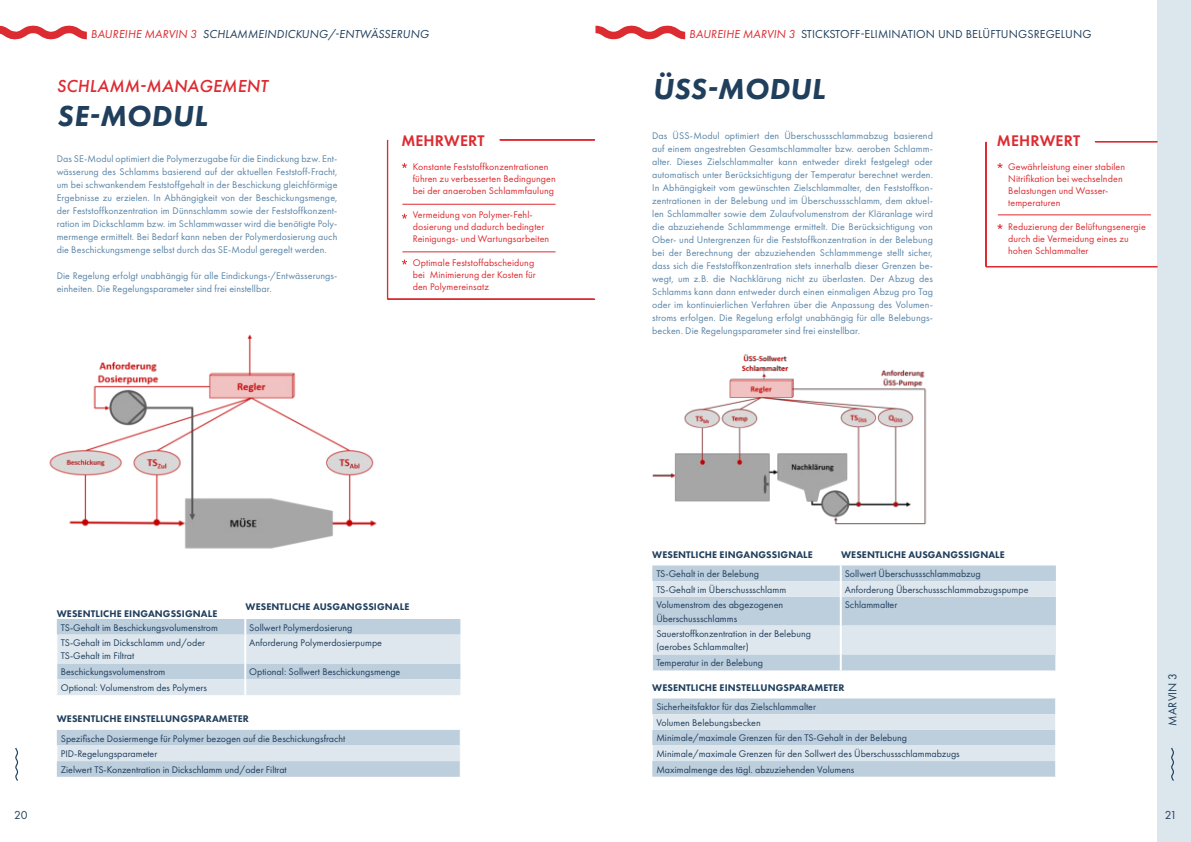
<style>
.page{position:relative;width:1191px;height:842px;background:#fff}
.page>*{position:absolute;margin:0;border:0;box-sizing:border-box;transform-origin:0 0}
.t1{font:italic 800 30px "Futura PT";letter-spacing:.01em;color:#203f5d}
.t2{font:italic 500 18px "Futura PT";letter-spacing:.01em;color:#dc2b31}
.t3{font:600 16px "Futura PT";letter-spacing:.01em;color:#dc2b31}
.t4{font:12px "Futura PT";letter-spacing:.01em;color:#203f5d}
.t5{font:italic 12px "Futura PT";letter-spacing:.01em;color:#203f5d}
.t6{font:10px/13px "Futura PT";letter-spacing:.005em;color:#5a85a8;text-align:justify}
.t7{font:10px/15.6px "Futura PT";color:#203f5d}
.t8{font:10px/12px "Futura PT";letter-spacing:.01em;color:#dc2b31}
.t9{font:800 10px "Futura PT";letter-spacing:.01em;color:#203f5d}
.s1{color:#dc2b31}
.s2{font-style:italic;color:#dc2b31}
</style>
<div class="page">
<div style="left:1157px;top:0;width:34px;height:842px;background:#dce6ed"></div>
<svg style="left:1171px;top:747px;width:3px;height:34px"></svg>
<svg style="left:15px;top:747px;width:4px;height:34px"></svg>
<img style="left:49px;top:334px;width:328px;height:215px">
<svg style="left:57px;top:619px;width:403px;height:76px"></svg>
<svg style="left:57px;top:730px;width:404px;height:47px"></svg>
<svg style="left:652px;top:565px;width:404px;height:105px"></svg>
<svg style="left:652px;top:698px;width:404px;height:79px"></svg>
<svg style="left:387px;top:139px;width:208px;height:161px"></svg>
<svg style="left:595px;top:25px;width:90px;height:15px"></svg>
<svg style="left:985px;top:141px;width:172px;height:126px"></svg>
<img style="left:652px;top:369px;width:275px;height:156px">
<img style="left:740px;top:354px;width:50px;height:25px">
<svg style="left:0;top:25px;width:87px;height:15px"></svg>
<p class="t5" style="left:91px;top:27px;width:339px"><span class="s1">BAUREIHE MARVIN 3</span> SCHLAMMEINDICKUNG/-ENTWÄSSERUNG</p>
<h2 class="t2" style="left:57px;top:75px;width:213px">SCHLAMM-MANAGEMENT</h2>
<h1 class="t1" style="left:57px;top:98px;width:152px">SE-MODUL</h1>
<p class="t6" style="left:57px;top:152px;width:282px">Das SE-Modul optimiert die Polymerzugabe für die Eindickung bzw. Ent&shy;wässerung des Schlamms basierend auf der aktuellen Feststoff-Fracht, um bei schwankendem Feststoffgehalt in der Beschickung gleichförmige Ergebnisse zu erzielen. In Abhängigkeit von der Beschickungsmenge, der Feststoffkonzentration im Dünnschlamm sowie der Feststoffkonzent&shy;ration im Dickschlamm bzw. im Schlammwasser wird die benötigte Poly&shy;mermenge ermittelt. Bei Bedarf kann neben der Polymerdosierung auch die Beschickungsmenge selbst durch das SE-Modul geregelt werden.</p>
<p class="t6" style="left:57px;top:269px;width:282px">Die Regelung erfolgt unabhängig für alle Eindickungs-/Entwässerungs&shy;einheiten. Die Regelungsparameter sind frei einstellbar.</p>
<h3 class="t3" style="left:401px;top:131px;width:85px">MEHRWERT</h3>
<p class="t8" style="left:413px;top:161px;width:145px">Konstante Feststoffkonzentrationen führen zu verbesserten Bedingungen bei der anaeroben Schlammfaulung</p>
<p class="t8" style="left:413px;top:209px;width:138px">Vermeidung von Polymer-Fehl&shy;dosierung und dadurch bedingter<br>Reinigungs- und Wartungsarbeiten</p>
<p class="t8" style="left:413px;top:257px;width:125px">Optimale Feststoffabscheidung bei Minimierung der Kosten für den Polymereinsatz</p>
<p class="t4" style="left:14px;top:809px;width:15px">20</p>
<p class="t9" style="left:57px;top:607px;width:162px">WESENTLICHE EINGANGSSIGNALE</p>
<p class="t9" style="left:246px;top:600px;width:165px">WESENTLICHE AUSGANGSSIGNALE</p>
<p class="t7" style="left:61px;top:620px;width:159px">TS-Gehalt im Beschickungsvolumenstrom</p>
<p class="t7" style="left:249px;top:620px;width:105px">Sollwert Polymerdosierung</p>
<p class="t7" style="left:61px;top:637px;width:146px;line-height:13.2px">TS-Gehalt im Dickschlamm und/oder<br>TS-Gehalt im Filtrat</p>
<p class="t7" style="left:249px;top:635px;width:134px">Anforderung Polymerdosierpumpe</p>
<p class="t7" style="left:61px;top:664px;width:106px">Beschickungsvolumenstrom</p>
<p class="t7" style="left:249px;top:664px;width:153px">Optional: Sollwert Beschickungsmenge</p>
<p class="t7" style="left:61px;top:680px;width:148px">Optional: Volumenstrom des Polymers</p>
<p class="t9" style="left:57px;top:713px;width:194px">WESENTLICHE EINSTELLUNGSPARAMETER</p>
<p class="t7" style="left:61px;top:731px;width:286px">Spezifische Dosiermenge für Polymer bezogen auf die Beschickungsfracht<br>PID-Regelungsparameter<br>Zielwert TS-Konzentration in Dickschlamm und/oder Filtrat</p>
<p class="t4" style="left:689px;top:27px;width:404px"><span class="s2">BAUREIHE MARVIN 3</span> STICKSTOFF-ELIMINATION UND BELÜFTUNGSREGELUNG</p>
<h1 class="t1" style="left:652px;top:72px;width:174px">ÜSS-MODUL</h1>
<p class="t6" style="left:652px;top:130px;width:282px">Das ÜSS-Modul optimiert den Überschussschlammabzug basierend auf einem angestrebten Gesamtschlammalter bzw. aeroben Schlamm&shy;alter. Dieses Zielschlammalter kann entweder direkt festgelegt oder automatisch unter Berücksichtigung der Temperatur berechnet werden.<br>In Abhängigkeit vom gewünschten Zielschlammalter, den Feststoffkon&shy;zentrationen in der Belebung und im Überschussschlamm, dem aktuel&shy;len Schlammalter sowie dem Zulaufvolumenstrom der Kläranlage wird die abzuziehende Schlammmenge ermittelt. Die Berücksichtigung von Ober- und Untergrenzen für die Feststoffkonzentration in der Belebung bei der Berechnung der abzuziehenden Schlammmenge stellt sicher, dass sich die Feststoffkonzentration stets innerhalb dieser Grenzen be&shy;wegt, um z.B. die Nachklärung nicht zu überlasten. Der Abzug des Schlamms kann dann entweder durch einen einmaligen Abzug pro Tag oder im kontinuierlichen Verfahren über die Anpassung des Volumen&shy;stroms erfolgen. Die Regelung erfolgt unabhängig für alle Belebungs&shy;becken. Die Regelungsparameter sind frei einstellbar.</p>
<h3 class="t3" style="left:997px;top:131px;width:85px">MEHRWERT</h3>
<p class="t8" style="left:1008px;top:161px;width:118px">Gewährleistung einer stabilen<br>Nitrifikation bei wechselnden<br>Belastungen und Wasser&shy;temperaturen</p>
<p class="t8" style="left:1008px;top:221px;width:139px">Reduzierung der Belüftungsenergie durch die Vermeidung eines zu hohen Schlammalter</p>
<p class="t9" style="left:652px;top:548px;width:162px">WESENTLICHE EINGANGSSIGNALE</p>
<p class="t9" style="left:841px;top:548px;width:165px">WESENTLICHE AUSGANGSSIGNALE</p>
<p class="t7" style="left:656px;top:566px;width:104px">TS-Gehalt in der Belebung</p>
<p class="t7" style="left:844px;top:566px;width:137px">Sollwert Überschussschlammabzug</p>
<p class="t7" style="left:656px;top:582px;width:131px">TS-Gehalt im Überschussschlamm</p>
<p class="t7" style="left:844px;top:582px;width:185px">Anforderung Überschussschlammabzugspumpe</p>
<p class="t7" style="left:656px;top:599px;width:128px;line-height:13.2px">Volumenstrom des abgezogenen<br>Überschussschlamms</p>
<p class="t7" style="left:844px;top:597px;width:54px">Schlammalter</p>
<p class="t7" style="left:656px;top:628px;width:156px;line-height:13.2px">Sauerstoffkonzentration in der Belebung (aerobes Schlammalter)</p>
<p class="t7" style="left:656px;top:655px;width:108px">Temperatur in der Belebung</p>
<p class="t9" style="left:652px;top:681px;width:194px">WESENTLICHE EINSTELLUNGSPARAMETER</p>
<p class="t7" style="left:656px;top:699px;width:305px">Sicherheitsfaktor für das Zielschlammalter<br>Volumen Belebungsbecken<br>Minimale/maximale Grenzen für den TS-Gehalt in der Belebung Minimale/maximale Grenzen für den Sollwert des Überschussschlammabzugs Maximalmenge des tägl. abzuziehenden Volumens</p>
<p class="t4" style="left:1166px;top:726px;width:54px;rotate:-90deg">MARVIN 3</p>
<p class="t4" style="left:1165px;top:809px;width:13px">21</p>
</div>
